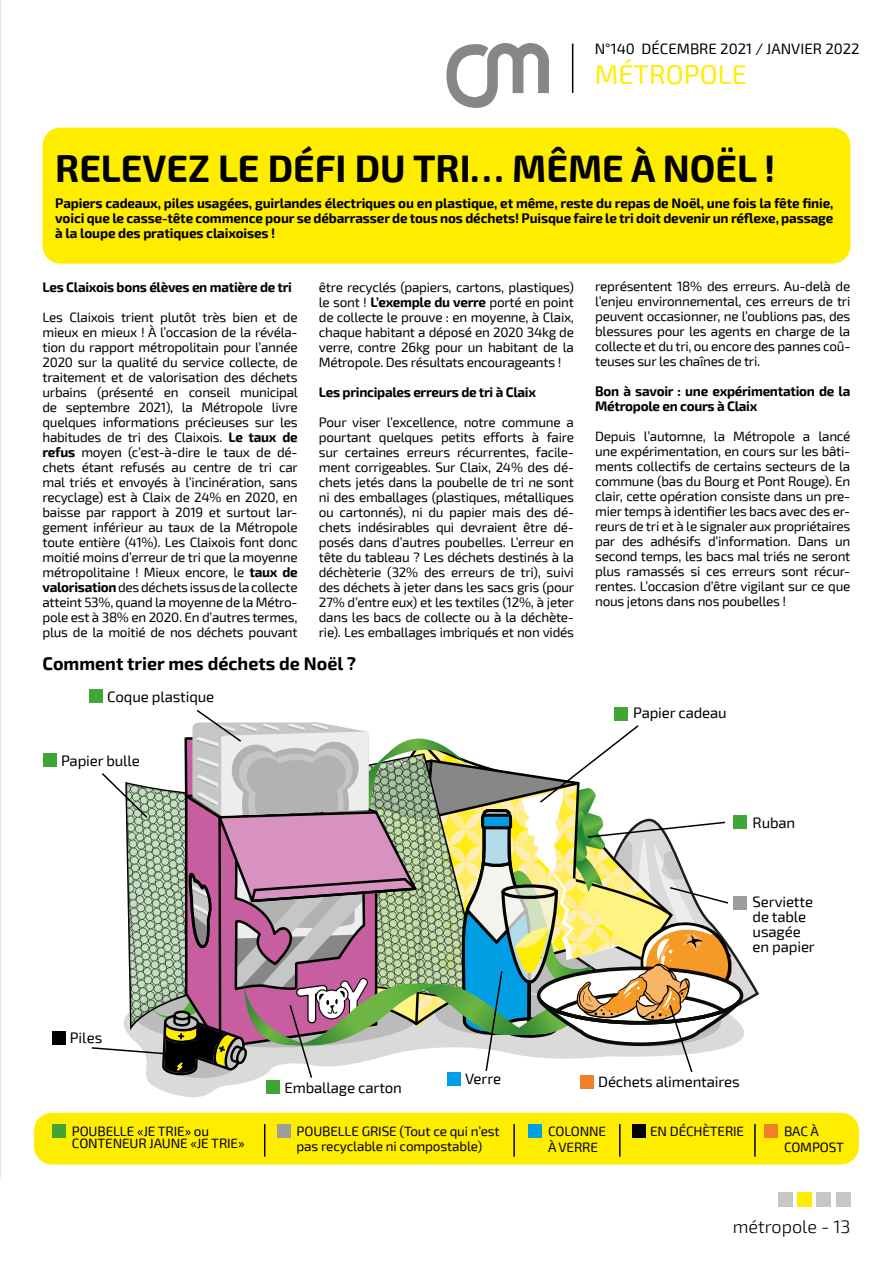
<style>
.page{position:relative;width:893px;height:1263px;background:#fff}
.page>*{position:absolute;margin:0;border:0;box-sizing:border-box;transform-origin:0 0}
.t1{font:700 37.5px "Exo 2";color:#000}
.t2{font:27px "Exo 2";color:#ffed00}
.t3{font:700 18px "Exo 2";color:#000}
.t4{font:300 18px "Exo 2";color:#000}
.t5{font:15px/15px "Exo 2";letter-spacing:-.01em;color:#000}
.t6{font:13.5px/15px "Exo 2";letter-spacing:-.02em;color:#000;text-align:justify}
.t7{font:700 13.5px/15px "Exo 2";letter-spacing:-.02em;color:#000;text-align:justify}
.s1{font-weight:700}
</style>
<div class="page">
<div style="left:43px;top:128px;width:807px;height:136px;background:#ffed00;border-radius:18px"></div>
<div style="left:34px;top:1113px;width:825px;height:51px;background:#ffed00;border-radius:18px"></div>
<hr style="left:572px;top:44px;width:1px;height:49px;background:#000">
<svg style="left:446px;top:44px;width:103px;height:63px"></svg>
<div style="left:778px;top:1192px;width:15px;height:14px;background:#c6c6c6"></div>
<div style="left:816px;top:1192px;width:15px;height:14px;background:#c6c6c6"></div>
<div style="left:836px;top:1192px;width:14px;height:14px;background:#c6c6c6"></div>
<div style="left:797px;top:1192px;width:15px;height:14px;background:#ffed00"></div>
<svg style="left:147px;top:1079px;width:314px;height:18px"></svg>
<svg style="left:91px;top:708px;width:668px;height:371px"></svg>
<div style="left:447px;top:1072px;width:14px;height:13px;background:#009fe3"></div>
<div style="left:266px;top:1080px;width:13px;height:14px;background:#3fa535"></div>
<div style="left:52px;top:1031px;width:14px;height:14px;background:#000"></div>
<div style="left:44px;top:753px;width:13px;height:14px;background:#3fa535"></div>
<div style="left:89px;top:689px;width:14px;height:14px;background:#3fa535"></div>
<div style="left:614px;top:707px;width:13px;height:14px;background:#3fa535"></div>
<div style="left:52px;top:1124px;width:14px;height:13px;background:#3fa535"></div>
<div style="left:277px;top:1124px;width:13px;height:13px;background:#9d9d9c"></div>
<div style="left:528px;top:1124px;width:14px;height:13px;background:#009fe3"></div>
<div style="left:632px;top:1124px;width:14px;height:13px;background:#000"></div>
<div style="left:764px;top:1124px;width:14px;height:13px;background:#f08028"></div>
<div style="left:733px;top:816px;width:13px;height:13px;background:#3fa535"></div>
<div style="left:733px;top:896px;width:13px;height:14px;background:#9d9d9c"></div>
<div style="left:580px;top:1075px;width:13px;height:14px;background:#f08028"></div>
<hr style="left:264px;top:1124px;width:1px;height:33px;background:#000">
<hr style="left:513px;top:1124px;width:2px;height:33px;background:#000">
<hr style="left:619px;top:1124px;width:2px;height:33px;background:#000">
<hr style="left:754px;top:1124px;width:2px;height:33px;background:#000">
<p class="t5" style="left:595px;top:42px;width:266px">N°140 DÉCEMBRE 2021 / JANVIER 2022</p>
<h2 class="t2" style="left:595px;top:59px;width:154px">MÉTROPOLE</h2>
<h1 class="t1" style="left:55px;top:146px;width:722px">RELEVEZ LE DÉFI DU TRI… MÊME À NOËL !</h1>
<p class="t7" style="left:55px;top:196px;width:780px">Papiers cadeaux, piles usagées, guirlandes électriques ou en plastique, et même, reste du repas de Noël, une fois la fête finie, voici que le casse-tête commence pour se débarrasser de tous nos déchets! Puisque faire le tri doit devenir un réflexe, passage à la loupe des pratiques claixoises !</p>
<p class="t7" style="left:43px;top:280px;width:251px">Les Claixois bons élèves en matière de tri</p>
<p class="t6" style="left:43px;top:310px;width:257px">Les Claixois trient plutôt très bien et de mieux en mieux ! À l’occasion de la révéla&shy;tion du rapport métropolitain pour l’année 2020 sur la qualité du service collecte, de traitement et de valorisation des déchets urbains (présenté en conseil municipal de septembre 2021), la Métropole livre quelques informations précieuses sur les habitudes de tri des Claixois. <span class="s1">Le taux de refus</span> moyen (c’est-à-dire le taux de dé&shy;chets étant refusés au centre de tri car mal triés et envoyés à l’incinération, sans recyclage) est à Claix de 24% en 2020, en baisse par rapport à 2019 et surtout lar&shy;gement inférieur au taux de la Métropole toute entière (41%). Les Claixois font donc moitié moins d’erreur de tri que la moyenne métropolitaine ! Mieux encore, le <span class="s1">taux de valorisation</span> des déchets issus de la collecte atteint 53%, quand la moyenne de la Métro&shy;pole est à 38% en 2020. En d’autres termes, plus de la moitié de nos déchets pouvant</p>
<p class="t6" style="left:319px;top:280px;width:257px">être recyclés (papiers, cartons, plastiques) le sont ! <span class="s1">L’exemple du verre</span> porté en point de collecte le prouve : en moyenne, à Claix, chaque habitant a déposé en 2020 34kg de verre, contre 26kg pour un habitant de la Métropole. Des résultats encourageants !</p>
<p class="t7" style="left:319px;top:385px;width:219px">Les principales erreurs de tri à Claix</p>
<p class="t6" style="left:319px;top:415px;width:257px">Pour viser l’excellence, notre commune a pourtant quelques petits efforts à faire sur certaines erreurs récurrentes, facile&shy;ment corrigeables. Sur Claix, 24% des dé&shy;chets jetés dans la poubelle de tri ne sont ni des emballages (plastiques, métalliques ou cartonnés), ni du papier mais des dé&shy;chets indésirables qui devraient être dé&shy;posés dans d’autres poubelles. L’erreur en tête du tableau ? Les déchets destinés à la déchèterie (32% des erreurs de tri), suivi des déchets à jeter dans les sacs gris (pour 27% d’entre eux) et les textiles (12%, à jeter dans les bacs de collecte ou à la déchète&shy;rie). Les emballages imbriqués et non vidés</p>
<h3 class="t3" style="left:43px;top:653px;width:315px">Comment trier mes déchets de Noël ?</h3>
<p class="t5" style="left:107px;top:689px;width:109px">Coque plastique</p>
<p class="t5" style="left:61px;top:753px;width:80px">Papier bulle</p>
<p class="t6" style="left:595px;top:279px;width:257px">représentent 18% des erreurs. Au-delà de l’enjeu environnemental, ces erreurs de tri peuvent occasionner, ne l’oublions pas, des blessures pour les agents en charge de la collecte et du tri, ou encore des pannes coû&shy;teuses sur les chaînes de tri.</p>
<p class="t7" style="left:595px;top:384px;width:257px">Bon à savoir : une expérimentation de la<br>Métropole en cours à Claix</p>
<p class="t6" style="left:595px;top:429px;width:257px">Depuis l’automne, la Métropole a lancé une expérimentation, en cours sur les bâti&shy;ments collectifs de certains secteurs de la commune (bas du Bourg et Pont Rouge). En clair, cette opération consiste dans un pre&shy;mier temps à identifier les bacs avec des er&shy;reurs de tri et à le signaler aux propriétaires par des adhésifs d’information. Dans un second temps, les bacs mal triés ne seront plus ramassés si ces erreurs sont récur&shy;rentes. L’occasion d’être vigilant sur ce que nous jetons dans nos poubelles !</p>
<p class="t5" style="left:633px;top:705px;width:95px">Papier cadeau</p>
<p class="t5" style="left:753px;top:816px;width:44px">Ruban</p>
<p class="t5" style="left:753px;top:894px;width:64px">Serviette de table usagée en papier</p>
<p class="t5" style="left:70px;top:1031px;width:34px">Piles</p>
<p class="t5" style="left:285px;top:1080px;width:119px">Emballage carton</p>
<p class="t5" style="left:465px;top:1071px;width:37px">Verre</p>
<p class="t5" style="left:598px;top:1075px;width:143px">Déchets alimentaires</p>
<p class="t6" style="left:72px;top:1125px;width:174px;line-height:12px">POUBELLE «JE TRIE» ou<br>CONTENEUR JAUNE «JE TRIE»</p>
<p class="t6" style="left:297px;top:1124px;width:205px">POUBELLE GRISE (Tout ce qui n’est pas recyclable ni compostable)</p>
<p class="t6" style="left:548px;top:1123px;width:60px;line-height:16.5px">COLONNE<br>À VERRE</p>
<p class="t6" style="left:650px;top:1124px;width:96px">EN DÉCHÈTERIE</p>
<p class="t6" style="left:784px;top:1123px;width:61px;line-height:16.5px">BAC À<br>COMPOST</p>
<h3 class="t4" style="left:733px;top:1216px;width:119px">métropole - 13</h3>
</div>
